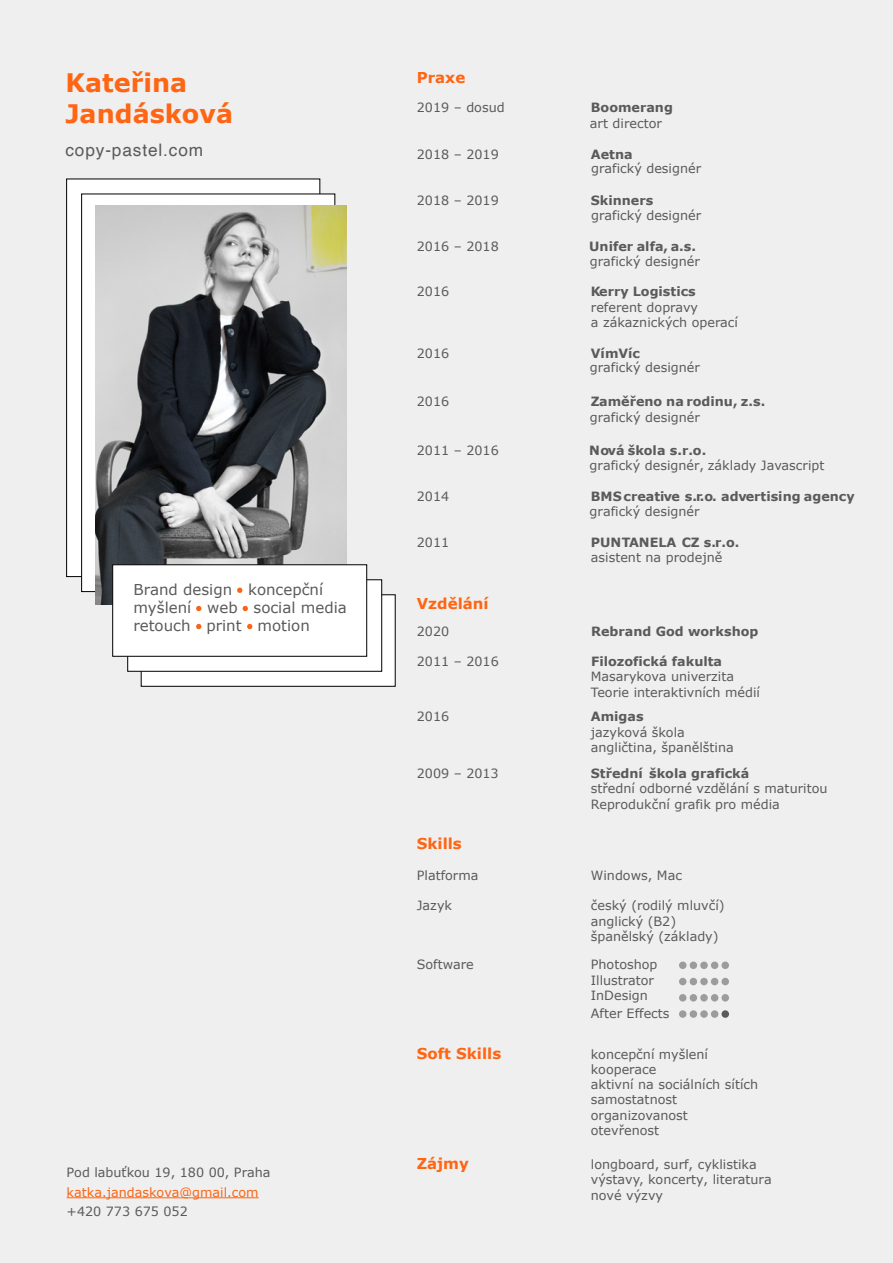
<style>
.page{position:relative;width:893px;height:1263px;background:#efefef}
.page>*{position:absolute;margin:0;border:0;box-sizing:border-box;transform-origin:0 0}
.t1{font:700 25.5px/30.6px "Verdana";color:#ff6512}
.t2{font:17.25px "Helvetica";letter-spacing:.05em;color:#5a5a5a}
.t3{font:15px/18px "Verdana";color:#5a5a5a}
.t4{font:700 15px "Verdana";color:#ff6512}
.t5{font:12.75px/15.3px "Verdana";color:#5a5a5a}
.t6{font:700 12.75px "Verdana";color:#5a5a5a}
.t7{font:12.75px "Verdana";color:#f96516}
</style>
<div class="page">
<div style="left:66px;top:179px;width:254px;height:398px;background:#fff;border:1px solid #000"></div>
<div style="left:679px;top:961px;width:7px;height:8px;background:#9c9c9c;border-radius:50%"></div>
<div style="left:690px;top:961px;width:7px;height:8px;background:#9c9c9c;border-radius:50%"></div>
<div style="left:700px;top:961px;width:8px;height:8px;background:#9c9c9c;border-radius:50%"></div>
<div style="left:711px;top:961px;width:7px;height:8px;background:#9c9c9c;border-radius:50%"></div>
<div style="left:721px;top:961px;width:8px;height:8px;background:#9c9c9c;border-radius:50%"></div>
<div style="left:679px;top:978px;width:7px;height:7px;background:#9c9c9c;border-radius:50%"></div>
<div style="left:690px;top:978px;width:7px;height:7px;background:#9c9c9c;border-radius:50%"></div>
<div style="left:700px;top:978px;width:8px;height:7px;background:#9c9c9c;border-radius:50%"></div>
<div style="left:711px;top:978px;width:7px;height:7px;background:#9c9c9c;border-radius:50%"></div>
<div style="left:721px;top:978px;width:8px;height:7px;background:#9c9c9c;border-radius:50%"></div>
<div style="left:679px;top:994px;width:7px;height:7px;background:#9c9c9c;border-radius:50%"></div>
<div style="left:690px;top:994px;width:7px;height:7px;background:#9c9c9c;border-radius:50%"></div>
<div style="left:700px;top:994px;width:8px;height:7px;background:#9c9c9c;border-radius:50%"></div>
<div style="left:711px;top:994px;width:7px;height:7px;background:#9c9c9c;border-radius:50%"></div>
<div style="left:721px;top:994px;width:8px;height:7px;background:#9c9c9c;border-radius:50%"></div>
<div style="left:679px;top:1010px;width:7px;height:8px;background:#9c9c9c;border-radius:50%"></div>
<div style="left:690px;top:1010px;width:7px;height:8px;background:#9c9c9c;border-radius:50%"></div>
<div style="left:700px;top:1010px;width:8px;height:8px;background:#9c9c9c;border-radius:50%"></div>
<div style="left:711px;top:1010px;width:7px;height:8px;background:#9c9c9c;border-radius:50%"></div>
<div style="left:721px;top:1010px;width:8px;height:8px;background:#5a5a5a;border-radius:50%"></div>
<div style="left:81px;top:194px;width:254px;height:398px;background:#fff;border:1px solid #000"></div>
<img style="left:95px;top:206px;width:252px;height:399px">
<div style="left:141px;top:594px;width:255px;height:93px;background:#fff;border:1px solid #000"></div>
<div style="left:127px;top:579px;width:255px;height:93px;background:#fff;border:1px solid #000"></div>
<div style="left:112px;top:564px;width:255px;height:93px;background:#fff;border:1px solid #000"></div>
<svg style="left:237px;top:587px;width:6px;height:6px"></svg>
<svg style="left:196px;top:606px;width:6px;height:5px"></svg>
<svg style="left:242px;top:606px;width:6px;height:5px"></svg>
<svg style="left:247px;top:624px;width:6px;height:5px"></svg>
<svg style="left:196px;top:624px;width:6px;height:5px"></svg>
<hr style="left:67px;top:1197px;width:192px;height:1px;background:#f96516">
<h1 class="t1" style="left:65px;top:68px;width:169px">Kateřina<br>Jandásková</h1>
<h2 class="t2" style="left:65px;top:136px;width:139px">copy-pastel.com</h2>
<p class="t3" style="left:133px;top:580px;width:215px">Brand design koncepční myšlení web social media retouch print motion</p>
<p class="t5" style="left:67px;top:1165px;width:205px">Pod labuťkou 19, 180 00, Praha</p>
<p class="t7" style="left:67px;top:1183px;width:194px">katka.jandaskova@gmail.com</p>
<p class="t5" style="left:67px;top:1204px;width:123px">+420 773 675 052</p>
<p class="t4" style="left:417px;top:67px;width:50px">Praxe</p>
<p class="t5" style="left:417px;top:100px;width:89px">2019 – dosud</p>
<p class="t6" style="left:591px;top:99px;width:84px">Boomerang</p>
<p class="t5" style="left:590px;top:115px;width:73px">art director</p>
<p class="t5" style="left:417px;top:146px;width:83px">2018 – 2019</p>
<p class="t6" style="left:591px;top:146px;width:43px">Aetna</p>
<p class="t5" style="left:417px;top:192px;width:83px">2018 – 2019</p>
<p class="t6" style="left:591px;top:192px;width:64px">Skinners</p>
<p class="t5" style="left:417px;top:238px;width:83px">2016 – 2018</p>
<p class="t6" style="left:589px;top:238px;width:108px">Unifer alfa, a.s.</p>
<p class="t5" style="left:590px;top:253px;width:111px">grafický designér</p>
<p class="t5" style="left:417px;top:284px;width:34px">2016</p>
<p class="t6" style="left:591px;top:283px;width:106px">Kerry Logistics</p>
<p class="t5" style="left:591px;top:299px;width:149px">referent dopravy<br>a zákaznických operací</p>
<p class="t5" style="left:417px;top:345px;width:34px">2016</p>
<p class="t6" style="left:591px;top:345px;width:51px">VímVíc</p>
<p class="t5" style="left:417px;top:394px;width:34px">2016</p>
<p class="t6" style="left:591px;top:393px;width:176px">Zaměřeno na rodinu, z.s.</p>
<p class="t5" style="left:417px;top:442px;width:83px">2011 – 2016</p>
<p class="t6" style="left:589px;top:442px;width:119px">Nová škola s.r.o.</p>
<p class="t5" style="left:590px;top:458px;width:236px">grafický designér, základy Javascript</p>
<p class="t5" style="left:417px;top:488px;width:34px">2014</p>
<p class="t6" style="left:591px;top:488px;width:265px">BMS creative s.r.o. advertising agency</p>
<p class="t5" style="left:417px;top:534px;width:34px">2011</p>
<p class="t6" style="left:591px;top:534px;width:150px">PUNTANELA CZ s.r.o.</p>
<p class="t5" style="left:591px;top:549px;width:133px">asistent na prodejně</p>
<p class="t4" style="left:417px;top:594px;width:73px">Vzdělání</p>
<p class="t5" style="left:591px;top:161px;width:111px">grafický designér</p>
<p class="t5" style="left:591px;top:207px;width:111px">grafický designér</p>
<p class="t5" style="left:590px;top:360px;width:111px">grafický designér</p>
<p class="t5" style="left:590px;top:409px;width:111px">grafický designér</p>
<p class="t5" style="left:590px;top:504px;width:111px">grafický designér</p>
<p class="t5" style="left:417px;top:624px;width:34px">2020</p>
<p class="t6" style="left:591px;top:623px;width:169px">Rebrand God workshop</p>
<p class="t5" style="left:417px;top:654px;width:83px">2011 – 2016</p>
<p class="t6" style="left:591px;top:653px;width:133px">Filozofická fakulta</p>
<p class="t5" style="left:591px;top:669px;width:171px">Masarykova univerzita<br>Teorie interaktivních médií</p>
<p class="t5" style="left:417px;top:709px;width:34px">2016</p>
<p class="t6" style="left:591px;top:708px;width:54px">Amigas</p>
<p class="t5" style="left:591px;top:724px;width:144px">jazyková škola angličtina, španělština</p>
<p class="t5" style="left:417px;top:765px;width:83px">2009 – 2013</p>
<p class="t6" style="left:591px;top:765px;width:160px">Střední škola grafická</p>
<p class="t5" style="left:591px;top:781px;width:238px">střední odborné vzdělání s maturitou<br>Reprodukční grafik pro média</p>
<p class="t4" style="left:417px;top:834px;width:47px">Skills</p>
<p class="t5" style="left:417px;top:867px;width:63px">Platforma</p>
<p class="t5" style="left:591px;top:867px;width:93px">Windows, Mac</p>
<p class="t5" style="left:417px;top:898px;width:37px">Jazyk</p>
<p class="t5" style="left:591px;top:898px;width:135px">český (rodilý mluvčí) anglický (B2) španělský (základy)</p>
<p class="t5" style="left:417px;top:957px;width:58px">Software</p>
<p class="t5" style="left:591px;top:957px;width:68px">Photoshop<br>Illustrator<br>InDesign</p>
<p class="t5" style="left:591px;top:1005px;width:80px">After Effects</p>
<p class="t4" style="left:417px;top:1043px;width:86px">Soft Skills</p>
<p class="t5" style="left:591px;top:1076px;width:169px">aktivní na sociálních sítích</p>
<p class="t5" style="left:591px;top:1047px;width:119px">koncepční myšlení</p>
<p class="t5" style="left:591px;top:1092px;width:99px">samostatnost organizovanost otevřenost</p>
<p class="t5" style="left:591px;top:1061px;width:67px">kooperace</p>
<p class="t4" style="left:417px;top:1153px;width:54px">Zájmy</p>
<p class="t5" style="left:591px;top:1156px;width:182px">longboard, surf, cyklistika výstavy, koncerty, literatura nové výzvy</p>
</div>
